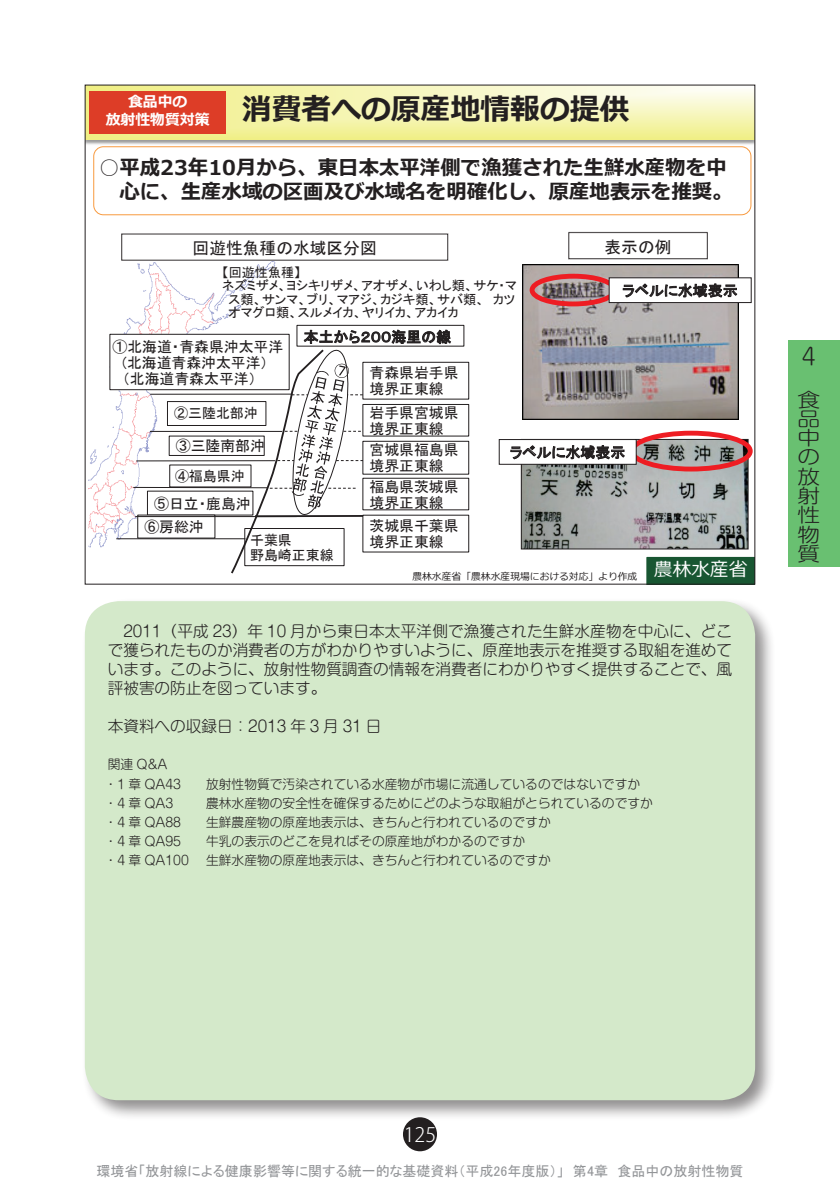
<style>
.page{position:relative;width:840px;height:1191px;background:#fff}
.page>*{position:absolute;margin:0;border:0;box-sizing:border-box;transform-origin:0 0}
.t1{font:700 29.8px "Meiryo";color:#231f20}
.t2{font:300 22.6px "Shin M Go Pro";color:#231f20}
.t3{font:700 20.4px/24.6px "Meiryo";color:#231f20;text-align:right}
.t4{font:300 19.8px "Koz Go Pro";color:#fff}
.t5{font:300 19.2px/19.2px "Shin M Go Pro";color:#231f20;text-align:justify;scale:1.18 1}
.t6{font:18.6px "Meiryo";color:#fff}
.t7{font:16.8px "MS P Gothic";color:#231f20}
.t8{font:300 15.6px/19.2px "Shin M Go Pro";color:#231f20;text-align:justify}
.t9{font:14.8px/16px "MS P Gothic";color:#231f20}
.t10{font:700 14.8px/17.8px "Meiryo";color:#fff;text-align:center}
.t11{font:14px "MS P Gothic";color:#939598}
.t12{font:14px/15px "MS P Gothic";color:#231f20}
.t13{font:13px "MS P Gothic";color:#231f20}
.t14{font:300 12.8px/19.2px "Shin M Go Pro";color:#231f20}
.t15{font:9.8px "Meiryo";color:#231f20}
</style>
<div class="page">
<div style="left:81px;top:597px;width:694px;height:524px;background:#231f20;opacity:.5"></div>
<div style="left:85px;top:601px;width:669px;height:499px;background:#d4e9ca;border-radius:34px"></div>
<div style="left:788px;top:340px;width:51px;height:227px;background:#69c071"></div>
<div style="left:403px;top:1117px;width:34px;height:34px;background:#231f20;border-radius:50%"></div>
<svg style="left:87px;top:87px;width:665px;height:53px;background:#f5f4b1"></svg>
<div style="left:89px;top:91px;width:137px;height:43px;background:#dd3d27"></div>
<div style="left:646px;top:557px;width:106px;height:25px;background:#185632"></div>
<div style="left:93px;top:146px;width:658px;height:69px;border:1px solid #f89a3f;border-radius:10px"></div>
<img style="left:88px;top:261px;width:188px;height:287px">
<svg style="left:121px;top:233px;width:327px;height:28px"></svg>
<div style="left:167px;top:401px;width:99px;height:24px;background:#fff"></div>
<div style="left:167px;top:401px;width:99px;height:25px;border:1px solid #231f20"></div>
<div style="left:169px;top:436px;width:95px;height:19px;background:#fff"></div>
<div style="left:169px;top:436px;width:95px;height:20px;border:1px solid #231f20"></div>
<div style="left:170px;top:465px;width:81px;height:22px;background:#fff"></div>
<div style="left:147px;top:491px;width:106px;height:24px;background:#fff"></div>
<div style="left:138px;top:515px;width:77px;height:23px;background:#fff"></div>
<hr style="left:150px;top:394px;width:142px;height:1px;background:#231f20">
<hr style="left:150px;top:431px;width:132px;height:1px;background:#231f20">
<hr style="left:136px;top:460px;width:139px;height:1px;background:#231f20">
<hr style="left:133px;top:487px;width:134px;height:1px;background:#231f20">
<hr style="left:135px;top:516px;width:161px;height:1px;background:#231f20">
<hr style="left:116px;top:538px;width:129px;height:1px;background:#231f20">
<div style="left:362px;top:478px;width:107px;height:32px;border:1px solid #231f20"></div>
<div style="left:362px;top:515px;width:107px;height:37px;border:1px solid #231f20"></div>
<div style="left:362px;top:404px;width:107px;height:32px;border:1px solid #231f20"></div>
<div style="left:362px;top:441px;width:107px;height:33px;border:1px solid #231f20"></div>
<div style="left:296px;top:325px;width:168px;height:21px;border:1px solid #231f20"></div>
<div style="left:110px;top:334px;width:179px;height:56px;background:#fff"></div>
<div style="left:109px;top:334px;width:180px;height:56px;border:1px solid #231f20"></div>
<div style="left:362px;top:362px;width:107px;height:37px;border:1px solid #231f20"></div>
<svg style="left:568px;top:232px;width:139px;height:27px"></svg>
<svg style="left:229px;top:329px;width:222px;height:245px"></svg>
<img style="left:522px;top:265px;width:216px;height:154px">
<div style="left:529px;top:274px;width:88px;height:32px;border:5px solid #ee1d23;border-radius:50%"></div>
<div style="left:608px;top:278px;width:142px;height:24px;background:#fff"></div>
<div style="left:608px;top:277px;width:143px;height:26px;border:1px solid #231f20"></div>
<svg style="left:622px;top:283px;width:115px;height:15px"></svg>
<img style="left:522px;top:441px;width:224px;height:106px">
<div style="left:520px;top:439px;width:228px;height:110px;border:1px solid #231f20"></div>
<div style="left:629px;top:431px;width:123px;height:40px;border:5px solid #ee1d23;border-radius:50%"></div>
<div style="left:499px;top:439px;width:137px;height:25px;background:#fff"></div>
<div style="left:498px;top:439px;width:138px;height:25px;border:1px solid #231f20"></div>
<svg style="left:510px;top:445px;width:114px;height:14px"></svg>
<h1 class="t1" style="left:242px;top:88px;width:388px">消費者への原産地情報の提供</h1>
<h3 class="t3" style="left:99px;top:156px;width:635px">○平成23年10月から、東日本太平洋側で漁獲された生鮮水産物を中心に、生産水域の区画及び水域名を明確化し、原産地表示を推奨。</h3>
<h3 class="t7" style="left:192px;top:240px;width:185px">回遊性魚種の水域区分図</h3>
<p class="t10" style="left:106px;top:94px;width:105px">食品中の<br>放射性物質対策</p>
<h3 class="t7" style="left:604px;top:238px;width:68px">表示の例</h3>
<p class="t9" style="left:622px;top:282px;width:116px">ラベルに水域表示</p>
<p class="t13" style="left:222px;top:266px;width:80px">【回遊性魚種】</p>
<p class="t13" style="left:222px;top:279px;width:296px">ネズミザメ、ヨシキリザメ、アオザメ、いわし類、サケ・マ</p>
<p class="t13" style="left:228px;top:292px;width:288px">ス類、サンマ、ブリ、マアジ、カジキ類、サバ類、 カツ</p>
<p class="t13" style="left:228px;top:306px;width:231px">オマグロ類、スルメイカ、ヤリイカ、アカイカ</p>
<p class="t9" style="left:122px;top:338px;width:162px;text-indent:-10px">①北海道・青森県沖太平洋(北海道青森沖太平洋）<br>（北海道青森太平洋）</p>
<p class="t9" style="left:303px;top:329px;width:149px">本土から２００海里の線</p>
<p class="t9" style="left:369px;top:365px;width:90px">青森県岩手県境界正東線</p>
<p class="t12" style="left:174px;top:405px;width:85px">②三陸北部沖</p>
<p class="t9" style="left:176px;top:438px;width:90px">③三陸南部沖</p>
<p class="t12" style="left:175px;top:468px;width:71px">④福島県沖</p>
<p class="t9" style="left:144px;top:491px;width:108px;line-height:23.4px;text-indent:10px">⑤日立・鹿島沖<br>⑥房総沖</p>
<p class="t12" style="left:250px;top:532px;width:85px">千葉県<br>野島崎正東線</p>
<p class="t9" style="left:369px;top:404px;width:90px">岩手県宮城県境界正東線</p>
<p class="t9" style="left:369px;top:442px;width:90px">宮城県福島県境界正東線</p>
<p class="t9" style="left:369px;top:478px;width:90px">福島県茨城県境界正東線</p>
<p class="t9" style="left:369px;top:518px;width:90px">茨城県千葉県境界正東線</p>
<p class="t9" style="left:510px;top:444px;width:116px">ラベルに水域表示</p>
<p class="t15" style="left:412px;top:569px;width:226px">農林水産省「農林水産現場における対応」より作成</p>
<h3 class="t6" style="left:653px;top:557px;width:95px">農林水産省</h3>
<p class="t8" style="left:108px;top:619px;width:625px;text-indent:16px">2011（平成 23）年 10 月から東日本太平洋側で漁獲された生鮮水産物を中心に、どこで獲られたものか消費者の方がわかりやすいように、原産地表示を推奨する取組を進めています。このように、放射性物質調査の情報を消費者にわかりやすく提供することで、風評被害の防止を図っています。</p>
<p class="t8" style="left:108px;top:715px;width:275px">本資料への収録日：2013 年 3 月 31 日</p>
<p class="t14" style="left:105px;top:753px;width:78px">関連 Q&amp;A・1 章 QA43</p>
<p class="t14" style="left:206px;top:772px;width:435px">放射性物質で汚染されている水産物が市場に流通しているのではないですか</p>
<p class="t14" style="left:105px;top:791px;width:70px">・4 章 QA3</p>
<p class="t14" style="left:206px;top:791px;width:448px">農林水産物の安全性を確保するためにどのような取組がとられているのですか</p>
<p class="t14" style="left:105px;top:811px;width:78px">・4 章 QA88</p>
<p class="t14" style="left:206px;top:811px;width:346px">生鮮農産物の原産地表示は、きちんと行われているのですか</p>
<p class="t14" style="left:105px;top:830px;width:78px">・4 章 QA95</p>
<p class="t14" style="left:206px;top:830px;width:320px">牛乳の表示のどこを見ればその原産地がわかるのですか</p>
<p class="t14" style="left:105px;top:849px;width:86px">・4 章 QA100</p>
<p class="t14" style="left:206px;top:849px;width:346px">生鮮水産物の原産地表示は、きちんと行われているのですか</p>
<h2 class="t2" style="left:797px;top:338px;width:19px">４</h2>
<h3 class="t5" style="left:797px;top:387px;width:20px">食品中の放射性物質</h3>
<h3 class="t4" style="left:403px;top:1121px;width:34px">125</h3>
<p class="t11" style="left:96px;top:1164px;width:648px">環境省「放射線による健康影響等に関する統一的な基礎資料（平成26年度版）」　第4章　食品中の放射性物質</p>
</div>
